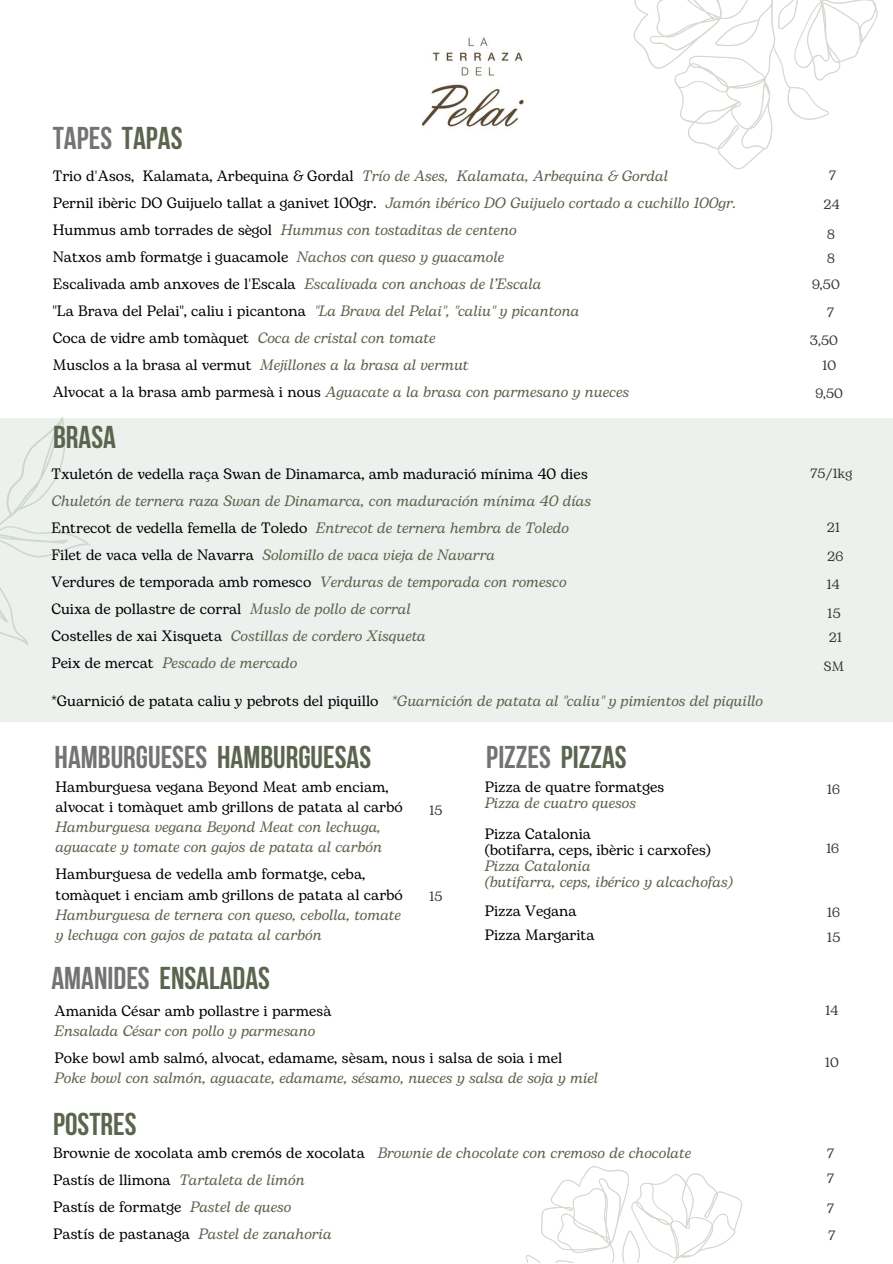
<style>
.page{position:relative;width:893px;height:1264px;background:#fff}
.page>*{position:absolute;margin:0;border:0;box-sizing:border-box;transform-origin:0 0}
.t1{font:700 31.5px "Bebas Neue";color:#737373}
.t2{font:700 31.5px "Bebas Neue";color:#5b654e}
.t3{font:italic 15px/27px "Bogart";color:#5b654e}
.t4{font:15px/20.2px "Bogart";color:#000}
.t5{font:13.5px/24px "Bogart";color:#383635}
.s1{color:#5b654e}
.s2{font-style:normal;color:#000}
.s3{color:#737373}
</style>
<div class="page">
<img style="left:421px;top:84px;width:103px;height:44px">
<img style="left:432px;top:37px;width:91px;height:39px">
<svg style="left:633px;top:0;width:244px;height:169px"></svg>
<svg style="left:525px;top:1166px;width:217px;height:96px"></svg>
<div style="left:0;top:418px;width:892px;height:304px;background:#edf1ee"></div>
<svg style="left:0;top:416px;width:91px;height:230px"></svg>
<h1 class="t1" style="left:53px;top:121px;width:131px">TAPES <span class="s1">TAPAS</span></h1>
<p class="t3" style="left:53px;top:162px;width:685px"><span class="s2">Trio d'Asos, Kalamata, Arbequina &amp; Gordal</span> Trío de Ases, Kalamata, Arbequina &amp; Gordal<br><span class="s2">Pernil ibèric DO Guijuelo tallat a ganivet 100gr.</span> Jamón ibérico DO Guijuelo cortado a cuchillo 100gr.<br><span class="s2">Hummus amb torrades de sègol</span> Hummus con tostaditas de centeno<br><span class="s2">Natxos amb formatge i guacamole</span> Nachos con queso y guacamole<br><span class="s2">Escalivada amb anxoves de l'Escala</span> Escalivada con anchoas de l’Escala<br><span class="s2">"La Brava del Pelai", caliu i picantona</span> "La Brava del Pelai", "caliu" y picantona<br><span class="s2">Coca de vidre amb tomàquet</span> Coca de cristal con tomate<br><span class="s2">Musclos a la brasa al vermut</span> Mejillones a la brasa al vermut<br><span class="s2">Alvocat a la brasa amb parmesà i nous</span> Aguacate a la brasa con parmesano y nueces</p>
<h1 class="t2" style="left:53px;top:420px;width:64px">BRASA</h1>
<p class="t4" style="left:51px;top:463px;width:537px">Txuletón de vedella raça Swan de Dinamarca, amb maduració mínima 40 dies</p>
<p class="t3" style="left:51px;top:486px;width:541px">Chuletón de ternera raza Swan de Dinamarca, con maduración mínima 40 días <span class="s2">Entrecot de vedella femella de Toledo</span> Entrecot de ternera hembra de Toledo <span class="s2">Filet de vaca vella de Navarra</span> Solomillo de vaca vieja de Navarra<br><span class="s2">Verdures de temporada amb romesco</span> Verduras de temporada con romesco <span class="s2">Cuixa de pollastre de corral</span> Muslo de pollo de corral<br><span class="s2">Costelles de xai Xisqueta</span> Costillas de cordero Xisqueta<br><span class="s2">Peix de mercat</span> Pescado de mercado</p>
<p class="t3" style="left:51px;top:686px;width:713px"><span class="s2">*Guarnició de patata caliu y pebrots del piquillo</span> *Guarnición de patata al "caliu" y pimientos del piquillo</p>
<h1 class="t1" style="left:55px;top:740px;width:318px">HAMBURGUESES <span class="s1">HAMBURGUESAS</span></h1>
<p class="t4" style="left:55px;top:776px;width:348px">Hamburguesa vegana Beyond Meat amb enciam, alvocat i tomàquet amb grillons de patata al carbó</p>
<p class="t3" style="left:55px;top:816px;width:328px;line-height:20.2px">Hamburguesa vegana Beyond Meat con lechuga, aguacate y tomate con gajos de patata al carbón</p>
<p class="t4" style="left:55px;top:864px;width:349px">Hamburguesa de vedella amb formatge, ceba, tomàquet i enciam amb grillons de patata al carbó</p>
<p class="t3" style="left:55px;top:904px;width:347px;line-height:20.2px">Hamburguesa de ternera con queso, cebolla, tomate y lechuga con gajos de patata al carbón</p>
<p class="t5" style="left:429px;top:797px;width:15px">15</p>
<p class="t5" style="left:429px;top:884px;width:15px">15</p>
<h1 class="t1" style="left:486px;top:740px;width:142px">PIZZES <span class="s1">PIZZAS</span></h1>
<p class="t4" style="left:484px;top:776px;width:181px">Pizza de quatre formatges</p>
<p class="t3" style="left:484px;top:788px;width:153px">Pizza de cuatro quesos</p>
<p class="t4" style="left:484px;top:826px;width:228px;line-height:15.8px">Pizza Catalonia<br>(botifarra, ceps, ibèric i carxofes)</p>
<p class="t3" style="left:484px;top:857px;width:249px;line-height:15.8px">Pizza Catalonia<br>(butifarra, ceps, ibérico y alcachofas)</p>
<p class="t4" style="left:484px;top:898px;width:111px;line-height:24.8px">Pizza Vegana<br>Pizza Margarita</p>
<h1 class="t2" style="left:51px;top:960px;width:220px"><span class="s3">AMANIDES</span> ENSALADAS</h1>
<p class="t4" style="left:55px;top:1000px;width:278px">Amanida César amb pollastre i parmesà</p>
<p class="t3" style="left:55px;top:1016px;width:262px">Ensalada César con pollo y parmesano</p>
<p class="t4" style="left:55px;top:1047px;width:509px">Poke bowl amb salmó, alvocat, edamame, sèsam, nous i salsa de soia i mel</p>
<p class="t3" style="left:55px;top:1064px;width:545px">Poke bowl con salmón, aguacate, edamame, sésamo, nueces y salsa de soja y miel</p>
<h1 class="t2" style="left:53px;top:1106px;width:85px">POSTRES</h1>
<p class="t5" style="left:828px;top:164px;width:9px">7</p>
<p class="t5" style="left:823px;top:192px;width:18px">24</p>
<p class="t5" style="left:827px;top:222px;width:9px">8<br>8</p>
<p class="t5" style="left:812px;top:272px;width:29px">9,50</p>
<p class="t5" style="left:826px;top:300px;width:9px">7</p>
<p class="t5" style="left:809px;top:327px;width:29px;line-height:25.5px;text-align:right">3,50<br>10</p>
<p class="t5" style="left:815px;top:381px;width:29px">9,50</p>
<p class="t5" style="left:809px;top:461px;width:44px">75/1kg</p>
<p class="t5" style="left:826px;top:515px;width:15px">21</p>
<p class="t5" style="left:826px;top:545px;width:18px">26</p>
<p class="t5" style="left:826px;top:569px;width:16px;line-height:29.5px">14<br>15</p>
<p class="t5" style="left:823px;top:623px;width:21px;line-height:28.5px;text-align:center">21<br>SM</p>
<p class="t5" style="left:827px;top:777px;width:14px">16</p>
<p class="t5" style="left:826px;top:836px;width:14px">16</p>
<p class="t5" style="left:827px;top:899px;width:15px;line-height:25px">16<br>15</p>
<p class="t5" style="left:825px;top:998px;width:14px">14</p>
<p class="t5" style="left:825px;top:1050px;width:15px">10</p>
<p class="t3" style="left:53px;top:1139px;width:639px"><span class="s2">Brownie de xocolata amb cremós de xocolata</span> Brownie de chocolate con cremoso de chocolate <span class="s2">Pastís de llimona</span> Tartaleta de limón<br><span class="s2">Pastís de formatge</span> Pastel de queso<br><span class="s2">Pastís de pastanaga</span> Pastel de zanahoria</p>
<p class="t5" style="left:826px;top:1140px;width:9px">7</p>
<p class="t5" style="left:826px;top:1166px;width:9px">7</p>
<p class="t5" style="left:826px;top:1196px;width:9px">7</p>
<p class="t5" style="left:827px;top:1223px;width:9px">7</p>
</div>
